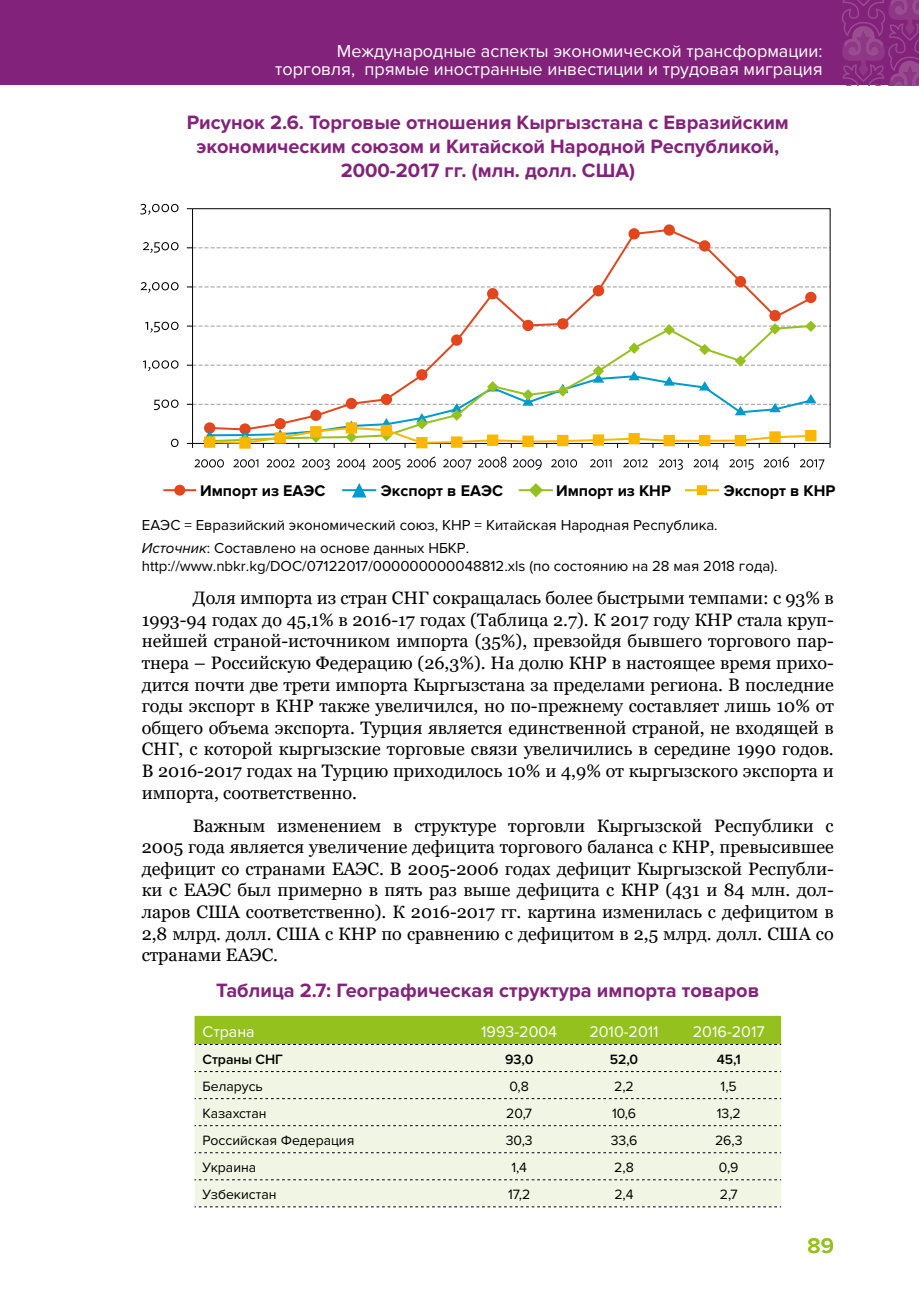
<style>
.page{position:relative;width:919px;height:1304px;background:#fff}
.page>*{position:absolute;margin:0;border:0;box-sizing:border-box;transform-origin:0 0}
.t1{font:600 22px "Proxima Nova";color:#95c11f}
.t2{font:700 20px/24px "Proxima Nova";color:#83227a;text-align:center}
.t3{font:18px/21.6px "Georgia";color:#000;text-align:justify}
.t4{font:18px/18px "Proxima Nova";color:#fff;text-align:right}
.t5{font:700 16px "Proxima Nova";color:#000}
.t6{font:16px "Proxima Nova";color:#fff}
.t7{font:15px/23.6px "Proxima Nova";color:#000}
.t8{font:14px "Proxima Nova";color:#000}
.t9{font:600 14px "Proxima Nova";color:#000}
.s1{font-style:italic}
</style>
<div class="page">
<div style="left:0;top:0;width:918px;height:85px;background:#83227a"></div>
<svg style="left:842px;top:0;width:76px;height:85px"></svg>
<svg style="left:192px;top:208px;width:638px;height:135px"></svg>
<hr style="left:192px;top:209px;width:1px;height:234px;background:#000">
<svg style="left:187px;top:247px;width:643px;height:1px"></svg>
<svg style="left:187px;top:287px;width:643px;height:1px"></svg>
<svg style="left:171px;top:439px;width:7px;height:8px"></svg>
<svg style="left:154px;top:400px;width:24px;height:10px"></svg>
<svg style="left:143px;top:360px;width:35px;height:11px"></svg>
<svg style="left:145px;top:322px;width:33px;height:11px"></svg>
<svg style="left:141px;top:282px;width:37px;height:11px"></svg>
<svg style="left:143px;top:242px;width:35px;height:11px"></svg>
<svg style="left:140px;top:204px;width:38px;height:11px"></svg>
<svg style="left:194px;top:459px;width:30px;height:9px"></svg>
<svg style="left:233px;top:459px;width:25px;height:9px"></svg>
<svg style="left:266px;top:459px;width:28px;height:9px"></svg>
<svg style="left:302px;top:459px;width:28px;height:11px"></svg>
<svg style="left:337px;top:459px;width:28px;height:11px"></svg>
<svg style="left:372px;top:459px;width:28px;height:11px"></svg>
<svg style="left:407px;top:457px;width:29px;height:11px"></svg>
<svg style="left:443px;top:459px;width:28px;height:11px"></svg>
<svg style="left:478px;top:457px;width:28px;height:11px"></svg>
<svg style="left:513px;top:459px;width:28px;height:11px"></svg>
<svg style="left:551px;top:459px;width:26px;height:9px"></svg>
<svg style="left:590px;top:459px;width:21px;height:9px"></svg>
<svg style="left:623px;top:459px;width:24px;height:9px"></svg>
<svg style="left:658px;top:459px;width:24px;height:11px"></svg>
<svg style="left:693px;top:459px;width:25px;height:11px"></svg>
<svg style="left:729px;top:459px;width:24px;height:11px"></svg>
<svg style="left:763px;top:457px;width:25px;height:11px"></svg>
<svg style="left:800px;top:459px;width:24px;height:11px"></svg>
<div style="left:805px;top:292px;width:11px;height:11px;background:#e3461d;border-radius:50%"></div>
<svg style="left:663px;top:224px;width:11px;height:12px"></svg>
<svg style="left:208px;top:228px;width:605px;height:115px"></svg>
<hr style="left:163px;top:489px;width:33px;height:2px;background:#e3461d">
<div style="left:174px;top:485px;width:11px;height:11px;background:#e3461d;border-radius:50%"></div>
<hr style="left:519px;top:489px;width:34px;height:2px;background:#95c11f">
<hr style="left:342px;top:489px;width:34px;height:2px;background:#009acd">
<hr style="left:685px;top:489px;width:34px;height:2px;background:#fab600">
<svg style="left:350px;top:483px;width:18px;height:15px"></svg>
<svg style="left:529px;top:483px;width:14px;height:14px"></svg>
<svg style="left:208px;top:335px;width:604px;height:8px"></svg>
<svg style="left:187px;top:321px;width:643px;height:14px"></svg>
<div style="left:697px;top:485px;width:10px;height:10px;background:#fab600"></div>
<svg style="left:239px;top:448px;width:12px;height:1px"></svg>
<svg style="left:187px;top:343px;width:643px;height:105px"></svg>
<div style="left:194px;top:1045px;width:587px;height:161px;background:#f1f6e4"></div>
<div style="left:194px;top:1016px;width:587px;height:29px;background:#95c11f"></div>
<svg style="left:194px;top:1071px;width:587px;height:1px"></svg>
<svg style="left:194px;top:1098px;width:587px;height:1px"></svg>
<svg style="left:194px;top:1125px;width:587px;height:1px"></svg>
<svg style="left:194px;top:1152px;width:587px;height:1px"></svg>
<svg style="left:194px;top:1179px;width:587px;height:1px"></svg>
<svg style="left:194px;top:1206px;width:587px;height:1px"></svg>
<p class="t4" style="left:275px;top:42px;width:548px">Введение<br>торговля, прямые иностранные инвестиции и трудовая миграция</p>
<p class="t2" style="left:187px;top:111px;width:603px">Рисунок 2.6. Торговые отношения Кыргызстана с Евразийским экономическим союзом и Китайской Народной Республикой,<br>2000-2017 гг. (млн. долл. США)</p>
<p class="t4" style="left:337px;top:42px;width:487px">Международные аспекты экономической трансформации:</p>
<p class="t5" style="left:200px;top:481px;width:127px">Импорт из ЕАЭС</p>
<p class="t5" style="left:381px;top:481px;width:123px">Экспорт в ЕАЭС</p>
<p class="t5" style="left:556px;top:481px;width:116px">Импорт из КНР</p>
<p class="t5" style="left:723px;top:481px;width:113px">Экспорт в КНР</p>
<p class="t7" style="left:142px;top:513px;width:577px">ЕАЭС = Евразийский экономический союз, КНР = Китайская Народная Республика.<br><span class="s1">Источник</span>: Составлено на основе данных НБКР.</p>
<p class="t7" style="left:142px;top:555px;width:637px">http://www.nbkr.kg/DOC/07122017/000000000048812.xls (по состоянию на 28 мая 2018 года).</p>
<p class="t3" style="left:142px;top:588px;width:693px;text-indent:51px">Доля импорта из стран СНГ сокращалась более быстрыми темпами: с 93% в 1993-94 годах до 45,1% в 2016-17 годах (Таблица 2.7). К 2017 году КНР стала круп&shy;нейшей страной-источником импорта (35%), превзойдя бывшего торгового пар&shy;тнера – Российскую Федерацию (26,3%). На долю КНР в настоящее время прихо&shy;дится почти две трети импорта Кыргызстана за пределами региона. В последние годы экспорт в КНР также увеличился, но по-прежнему составляет лишь 10% от общего объема экспорта. Турция является единственной страной, не входящей в СНГ, с которой кыргызские торговые связи увеличились в середине 1990 годов.<br>В 2016-2017 годах на Турцию приходилось 10% и 4,9% от кыргызского экспорта и импорта, соответственно.</p>
<p class="t3" style="left:142px;top:815px;width:693px;text-indent:51px">Важным изменением в структуре торговли Кыргызской Республики с 2005 года является увеличение дефицита торгового баланса с КНР, превысившее дефицит со странами ЕАЭС. В 2005-2006 годах дефицит Кыргызской Республи&shy;ки с ЕАЭС был примерно в пять раз выше дефицита с КНР (431 и 84 млн. дол&shy;ларов США соответственно). К 2016-2017 гг. картина изменилась с дефицитом в 2,8 млрд. долл. США с КНР по сравнению с дефицитом в 2,5 млрд. долл. США со странами ЕАЭС.</p>
<p class="t2" style="left:216px;top:978px;width:544px">Таблица 2.7: Географическая структура импорта товаров</p>
<p class="t6" style="left:202px;top:1022px;width:54px">Страна</p>
<p class="t6" style="left:481px;top:1022px;width:77px">1993-2004</p>
<p class="t6" style="left:589px;top:1022px;width:71px">2010-2011</p>
<p class="t6" style="left:692px;top:1022px;width:73px">2016-2017</p>
<p class="t9" style="left:202px;top:1051px;width:82px">Страны СНГ</p>
<p class="t9" style="left:505px;top:1051px;width:30px">93,0</p>
<p class="t9" style="left:609px;top:1051px;width:30px">52,0</p>
<p class="t9" style="left:716px;top:1051px;width:26px">45,1</p>
<p class="t8" style="left:202px;top:1078px;width:62px">Беларусь</p>
<p class="t8" style="left:509px;top:1078px;width:21px">0,8</p>
<p class="t8" style="left:614px;top:1078px;width:21px">2,2</p>
<p class="t8" style="left:720px;top:1078px;width:18px">1,5</p>
<p class="t8" style="left:202px;top:1105px;width:66px">Казахстан</p>
<p class="t8" style="left:506px;top:1105px;width:27px">20,7</p>
<p class="t8" style="left:612px;top:1105px;width:25px">10,6</p>
<p class="t8" style="left:716px;top:1105px;width:25px">13,2</p>
<p class="t8" style="left:202px;top:1132px;width:153px">Российская Федерация</p>
<p class="t8" style="left:505px;top:1132px;width:28px">30,3</p>
<p class="t8" style="left:610px;top:1132px;width:28px">33,6</p>
<p class="t8" style="left:715px;top:1132px;width:29px">26,3</p>
<p class="t8" style="left:202px;top:1159px;width:55px">Украина</p>
<p class="t8" style="left:511px;top:1159px;width:17px">1,4</p>
<p class="t8" style="left:614px;top:1159px;width:21px">2,8</p>
<p class="t8" style="left:719px;top:1159px;width:21px">0,9</p>
<p class="t8" style="left:202px;top:1186px;width:75px">Узбекистан</p>
<p class="t8" style="left:508px;top:1186px;width:24px">17,2</p>
<p class="t8" style="left:614px;top:1186px;width:21px">2,4</p>
<p class="t8" style="left:719px;top:1186px;width:19px">2,7</p>
<p class="t1" style="left:807px;top:1233px;width:28px">89</p>
</div>
